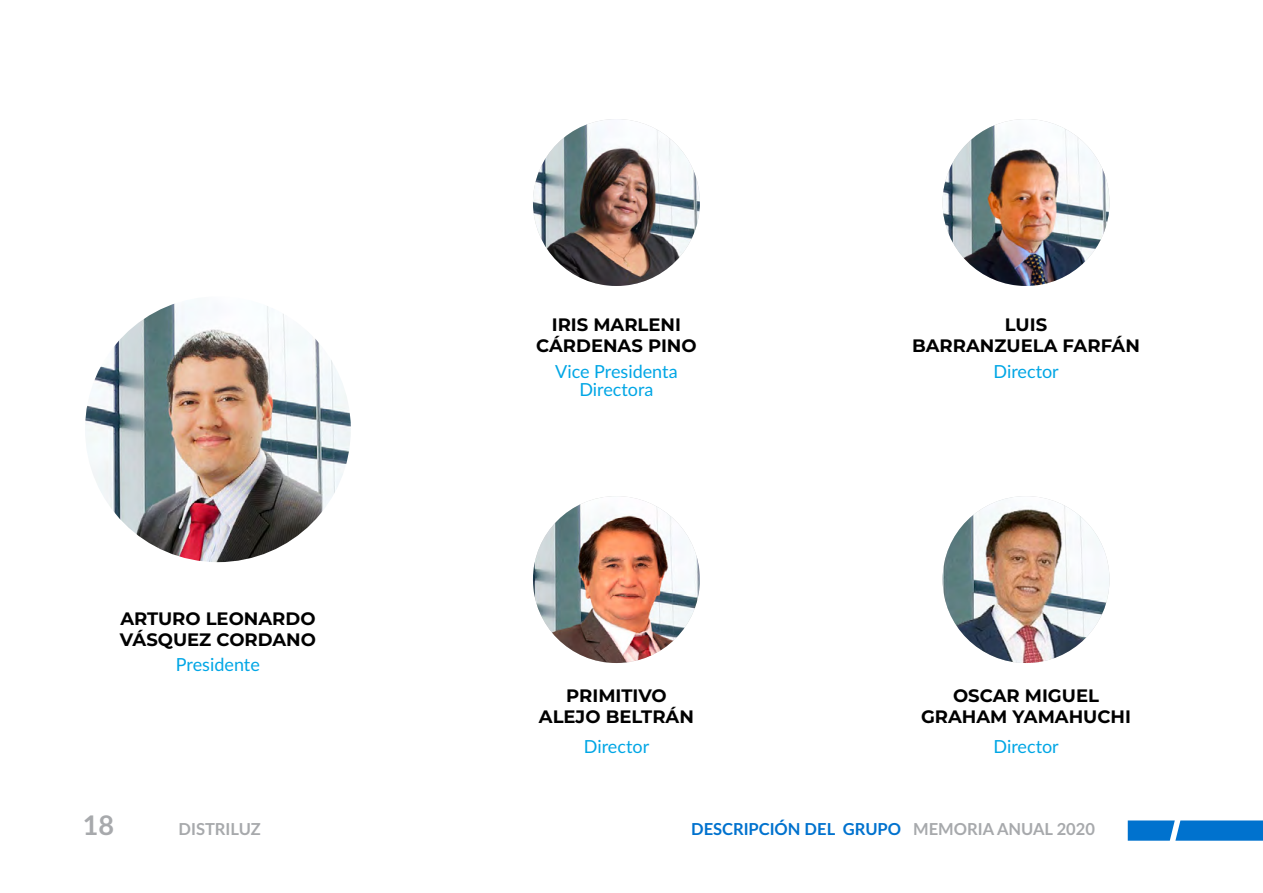
<style>
.page{position:relative;width:1263px;height:893px;background:#fff}
.page>*{position:absolute;margin:0;border:0;box-sizing:border-box;transform-origin:0 0}
.t1{font:700 27px "Lato";color:#a7a9ac}
.t2{font:700 18px/21px "Montserrat";color:#000;text-align:center}
.t3{font:18px/18px "Lato";color:#00a6e5;text-align:center}
.t4{font:700 16.5px "Lato";color:#0072ce}
.t5{font:700 16.5px "Lato";color:#a7a9ac}
.s1{color:#a7a9ac}
</style>
<div class="page">
<svg style="left:1128px;top:820px;width:135px;height:21px;background:#137cd1"></svg>
<img style="left:942px;top:119px;width:167px;height:167px;border-radius:83px">
<img style="left:942px;top:496px;width:167px;height:167px;border-radius:83px">
<img style="left:533px;top:119px;width:167px;height:167px;border-radius:83px">
<img style="left:533px;top:496px;width:167px;height:167px;border-radius:83px">
<img style="left:85px;top:296px;width:266px;height:266px;border-radius:133px">
<p class="t2" style="left:120px;top:607px;width:198px;text-align:left">ARTURO LEONARDO<br>VÁSQUEZ CORDANO</p>
<p class="t3" style="left:176px;top:654px;width:85px">Presidente</p>
<p class="t2" style="left:536px;top:313px;width:162px">IRIS MARLENI<br>CÁRDENAS PINO</p>
<p class="t2" style="left:912px;top:313px;width:229px">LUIS<br>BARRANZUELA FARFÁN</p>
<p class="t3" style="left:555px;top:361px;width:124px">Vice Presidenta<br>Directora</p>
<p class="t3" style="left:993px;top:361px;width:67px">Director</p>
<p class="t2" style="left:539px;top:684px;width:156px">PRIMITIVO<br>ALEJO BELTRÁN</p>
<p class="t2" style="left:921px;top:684px;width:212px">OSCAR MIGUEL<br>GRAHAM YAMAHUCHI</p>
<p class="t3" style="left:584px;top:737px;width:67px">Director</p>
<p class="t3" style="left:993px;top:737px;width:67px">Director</p>
<h1 class="t1" style="left:83px;top:806px;width:33px">18</h1>
<p class="t5" style="left:179px;top:817px;width:84px">DISTRILUZ</p>
<p class="t4" style="left:691px;top:817px;width:405px">DESCRIPCIÓN DEL GRUPO <span class="s1">MEMORIA ANUAL 2020</span></p>
</div>
